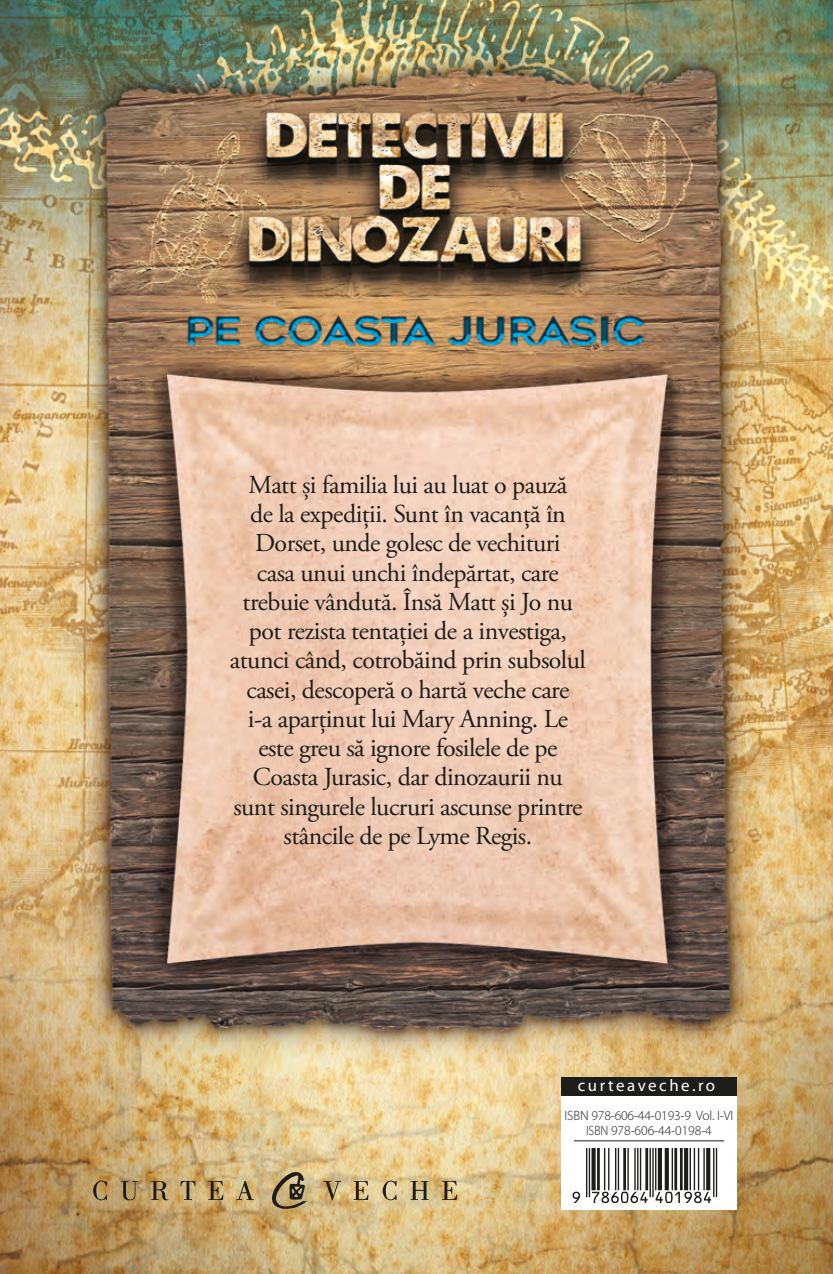
<style>
.page{position:relative;width:833px;height:1274px;background:#fff}
.page>*{position:absolute;margin:0;border:0;box-sizing:border-box;transform-origin:0 0}
.t1{font:25.88px/29.2px "Adobe Garamond Pro";letter-spacing:-.02em;color:#1d1d1b;text-align:center}
.t2{font:16.88px "Myriad Pro";letter-spacing:.15em;color:#fff}
.t3{font:300 13.5px "Myriad Pro";letter-spacing:-.01em;color:#1d1d1b}
.t4{font:300 13.5px "Myriad Pro";letter-spacing:-.01em;color:#1d1d1b;scale:.92 1}
</style>
<div class="page">
<img style="left:0;top:0;width:832px;height:1274px">
<svg style="left:93px;top:1171px;width:364px;height:39px;background:#bea572"></svg>
<div style="left:561px;top:1145px;width:175px;height:17px;background:#fff"></div>
<div style="left:561px;top:1118px;width:175px;height:27px;background:#fff"></div>
<hr style="left:573px;top:1140px;width:150px;height:1px;background:#1d1d1b">
<div style="left:561px;top:1148px;width:175px;height:61px;background:#fff"></div>
<svg style="left:572px;top:1148px;width:144px;height:55px"></svg>
<div style="left:561px;top:1077px;width:175px;height:19px;background:#1d1d1b"></div>
<div style="left:561px;top:1096px;width:175px;height:22px;background:#fff"></div>
<svg style="left:827px;top:1172px;width:5px;height:37px"></svg>
<p class="t1" style="left:230px;top:471px;width:357px">Matt și familia lui au luat o pauză<br>de la expediții. Sunt în vacanță în Dorset, unde golesc de vechituri<br>casa unui unchi îndepărtat, care trebuie vândută. Însă Matt și Jo nu pot rezista tentației de a investiga, atunci când, cotrobăind prin subsolul casei, descoperă o hartă veche care<br>i-a aparținut lui Mary Anning. Le este greu să ignore fosilele de pe Coasta Jurasic, dar dinozaurii nu sunt singurele lucruri ascunse printre stâncile de pe Lyme Regis.</p>
<p class="t2" style="left:577px;top:1076px;width:139px">curteaveche.ro</p>
<p class="t3" style="left:564px;top:1107px;width:170px">ISBN 978-606-44-0193-9 Vol. I-VI</p>
<p class="t4" style="left:585px;top:1122px;width:138px">ISBN 978-606-44-0198-4</p>
</div>
